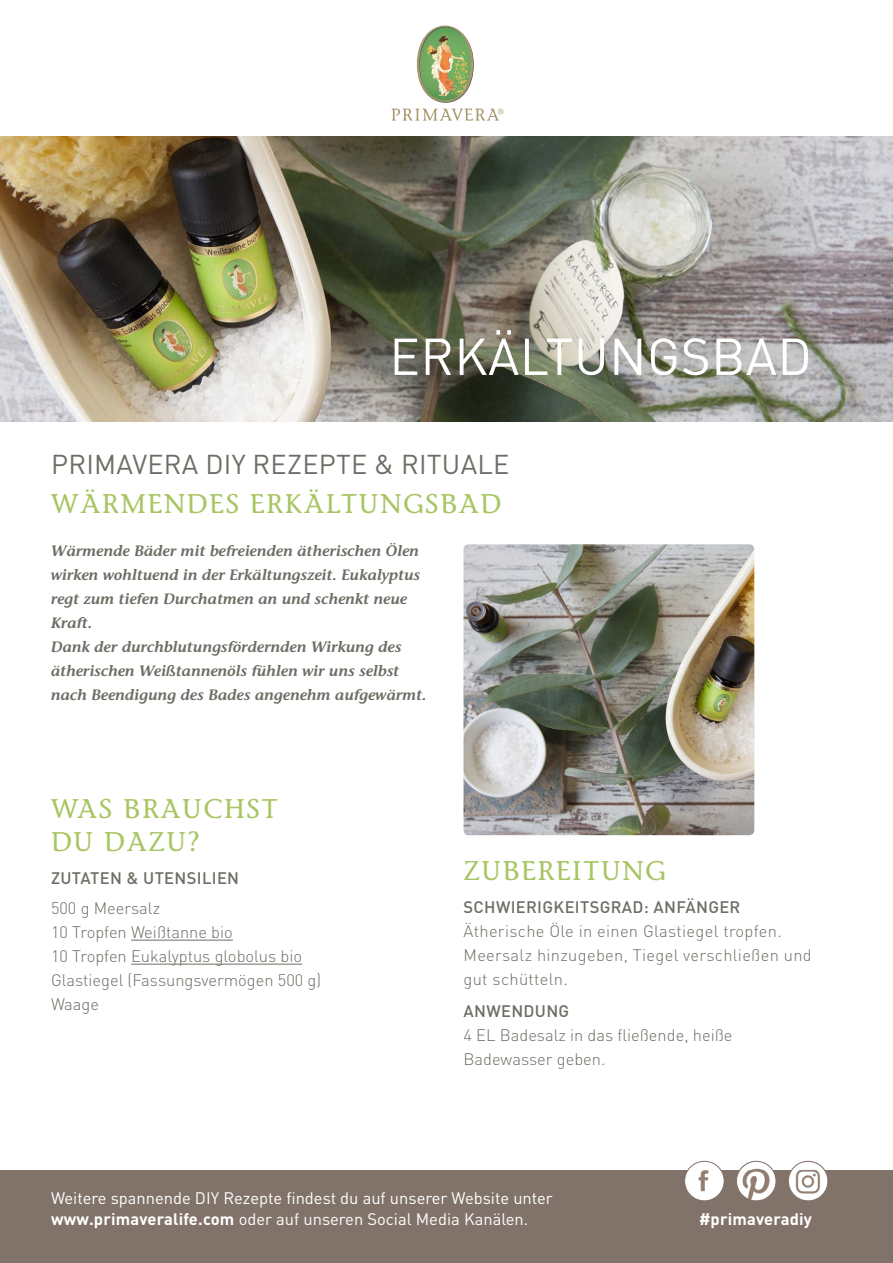
<style>
.page{position:relative;width:893px;height:1263px;background:#fff}
.page>*{position:absolute;margin:0;border:0;box-sizing:border-box;transform-origin:0 0}
.t1{font:51px "DINOT";letter-spacing:.01em;color:#fff}
.t2{font:27px/33px "Stone Informal";letter-spacing:.06em;color:#a8c562}
.t3{font:27px "DINOT";letter-spacing:.01em;color:#6d6d65}
.t4{font:300 16.5px/24px "DINOT";color:#6d6d65}
.t5{font:16.5px/21px "DINOT";color:#fff}
.t6{font:300 16.5px/24px "DINOT";letter-spacing:.02em;color:#6d6d65}
.t7{font:500 16.5px "DINOT";letter-spacing:.02em;color:#6d6d65}
.t8{font:700 16.5px "DINOT";letter-spacing:.01em;color:#fff}
.t9{font:italic 600 15px/24px "Stone Informal";color:#6d6d65}
.s1{font-weight:700}
</style>
<div class="page">
<hr style="left:131px;top:940px;width:102px;height:1px;background:#6d6d65">
<hr style="left:131px;top:964px;width:171px;height:1px;background:#6d6d65">
<img style="left:0;top:136px;width:893px;height:286px">
<img style="left:463px;top:544px;width:291px;height:291px">
<div style="left:0;top:1170px;width:893px;height:93px;background:#82736a"></div>
<img style="left:740px;top:1161px;width:33px;height:9px">
<img style="left:738px;top:1170px;width:36px;height:29px">
<div style="left:736px;top:1161px;width:40px;height:40px;border:1px solid #82736a;border-radius:50%"></div>
<img style="left:790px;top:1170px;width:36px;height:29px">
<div style="left:788px;top:1161px;width:40px;height:40px;border:1px solid #82736a;border-radius:50%"></div>
<img style="left:688px;top:1161px;width:33px;height:9px">
<img style="left:686px;top:1170px;width:36px;height:29px">
<div style="left:684px;top:1161px;width:40px;height:40px;border:1px solid #82736a;border-radius:50%"></div>
<svg style="left:391px;top:109px;width:113px;height:12px"></svg>
<img style="left:417px;top:26px;width:57px;height:77px">
<h1 class="t1" style="left:389px;top:322px;width:424px">ERKÄLTUNGSBAD</h1>
<h2 class="t3" style="left:51px;top:445px;width:460px">PRIMAVERA DIY REZEPTE &amp; RITUALE</h2>
<h2 class="t2" style="left:51px;top:486px;width:452px">WÄRMENDES ERKÄLTUNGSBAD</h2>
<p class="t9" style="left:51px;top:539px;width:377px">Wärmende Bäder mit befreienden ätherischen Ölen wirken wohltuend in der Erkältungszeit. Eukalyptus regt zum tiefen Durchatmen an und schenkt neue Kraft.<br>Dank der durchblutungsfördernden Wirkung des ätherischen Weißtannenöls fühlen wir uns selbst nach Beendigung des Bades angenehm aufgewärmt.</p>
<h2 class="t2" style="left:51px;top:792px;width:228px">WAS BRAUCHST<br>DU DAZU?</h2>
<p class="t7" style="left:51px;top:866px;width:190px">ZUTATEN &amp; UTENSILIEN</p>
<p class="t4" style="left:51px;top:895px;width:272px">500 g Meersalz<br>10 Tropfen Weißtanne bio<br>10 Tropfen Eukalyptus globolus bio<br>Glastiegel (Fassungsvermögen 500 g)<br>Waage</p>
<h2 class="t2" style="left:463px;top:854px;width:204px">ZUBEREITUNG</h2>
<p class="t7" style="left:463px;top:896px;width:278px">SCHWIERIGKEITSGRAD: ANFÄNGER</p>
<p class="t6" style="left:463px;top:919px;width:350px">Ätherische Öle in einen Glastiegel tropfen.<br>Meersalz hinzugeben, Tiegel verschließen und gut schütteln.</p>
<p class="t7" style="left:463px;top:1000px;width:107px">ANWENDUNG</p>
<p class="t4" style="left:463px;top:1022px;width:270px">4 EL Badesalz in das fließende, heiße<br>Badewasser geben.</p>
<p class="t5" style="left:51px;top:1187px;width:503px">Weitere spannende DIY Rezepte findest du auf unserer Website unter <span class="s1">www.primaveralife.com</span> oder auf unseren Social Media Kanälen.</p>
<p class="t8" style="left:699px;top:1208px;width:115px">#primaveradiy</p>
</div>
